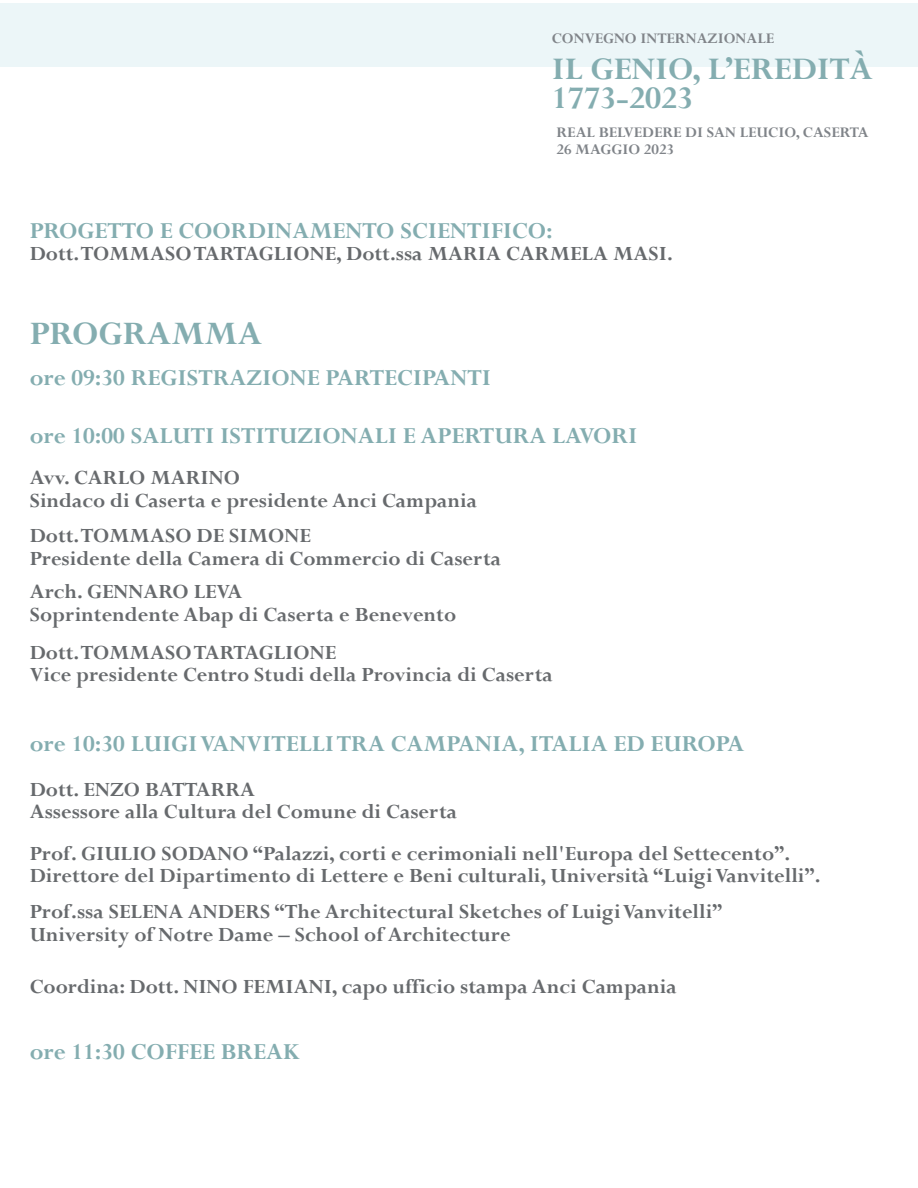
<style>
.page{position:relative;width:918px;height:1188px;background:#fff}
.page>*{position:absolute;margin:0;border:0;box-sizing:border-box;transform-origin:0 0}
.t1{font:700 36.6px "Perpetua";color:#84adb0}
.t2{font:700 35.1px/29px "Perpetua";color:#84adb0}
.t3{font:700 25.5px "Perpetua";color:#84adb0}
.t4{font:700 22.5px/22.5px "Perpetua";color:#676a6d}
.t5{font:700 16.35px/16.8px "Perpetua";color:#808489}
</style>
<div class="page">
<div style="left:0;top:4px;width:918px;height:63px;background:#ecf6f8"></div>
<p class="t5" style="left:552px;top:30px;width:224px">CONVEGNO INTERNAZIONALE</p>
<h2 class="t2" style="left:552px;top:54px;width:323px">IL GENIO, L’EREDITÀ<br>1773-2023</h2>
<p class="t5" style="left:557px;top:124px;width:314px">REAL BELVEDERE DI SAN LEUCIO, CASERTA<br>26 MAGGIO 2023</p>
<p class="t3" style="left:30px;top:214px;width:525px">PROGETTO E COORDINAMENTO SCIENTIFICO:</p>
<p class="t4" style="left:30px;top:242px;width:645px">Dott. TOMMASO TARTAGLIONE, Dott.ssa MARIA CARMELA MASI.</p>
<h1 class="t1" style="left:30px;top:311px;width:234px">PROGRAMMA</h1>
<p class="t3" style="left:30px;top:362px;width:463px">ore 09:30 REGISTRAZIONE PARTECIPANTI</p>
<p class="t3" style="left:30px;top:420px;width:609px">ore 10:00 SALUTI ISTITUZIONALI E APERTURA LAVORI</p>
<p class="t4" style="left:30px;top:466px;width:449px">Avv. CARLO MARINO<br>Sindaco di Caserta e presidente Anci Campania</p>
<p class="t4" style="left:30px;top:524px;width:473px">Dott. TOMMASO DE SIMONE<br>Presidente della Camera di Commercio di Caserta</p>
<p class="t4" style="left:30px;top:580px;width:428px">Arch. GENNARO LEVA<br>Soprintendente Abap di Caserta e Benevento</p>
<p class="t4" style="left:30px;top:641px;width:525px">Dott. TOMMASO TARTAGLIONE<br>Vice presidente Centro Studi della Provincia di Caserta</p>
<p class="t3" style="left:30px;top:727px;width:716px">ore 10:30 LUIGI VANVITELLI TRA CAMPANIA, ITALIA ED EUROPA</p>
<p class="t4" style="left:30px;top:778px;width:429px">Dott. ENZO BATTARRA<br>Assessore alla Cultura del Comune di Caserta</p>
<p class="t4" style="left:30px;top:842px;width:792px">Prof. GIULIO SODANO “Palazzi, corti e cerimoniali nell'Europa del Settecento”.<br>Direttore del Dipartimento di Lettere e Beni culturali, Università “Luigi Vanvitelli”.</p>
<p class="t4" style="left:30px;top:900px;width:694px">Prof.ssa SELENA ANDERS “The Architectural Sketches of Luigi Vanvitelli”<br>University of Notre Dame – School of Architecture</p>
<p class="t4" style="left:30px;top:974px;width:649px">Coordina: Dott. NINO FEMIANI, capo ufficio stampa Anci Campania</p>
<p class="t3" style="left:30px;top:1035px;width:272px">ore 11:30 COFFEE BREAK</p>
</div>
